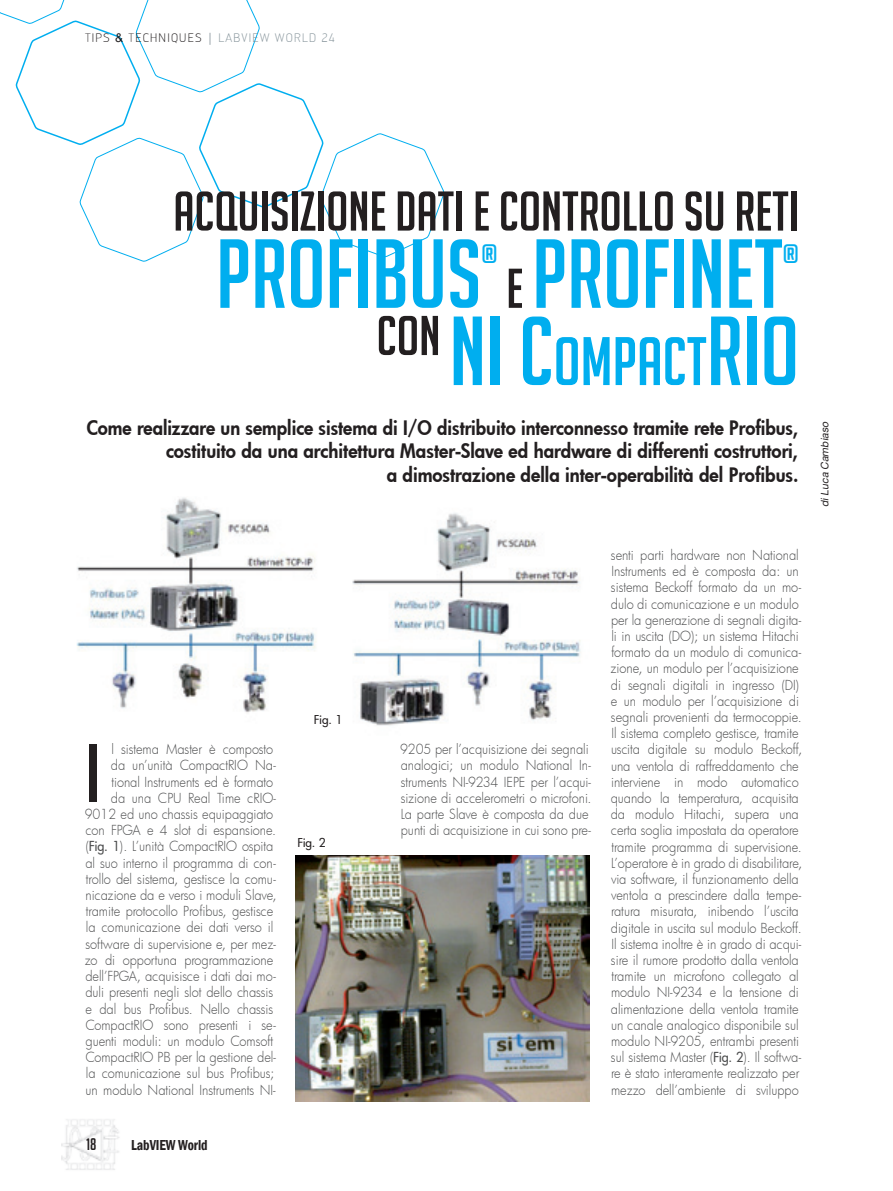
<style>
.page{position:relative;width:893px;height:1191px;background:#fff}
.page>*{position:absolute;margin:0;border:0;box-sizing:border-box;transform-origin:0 0}
.t1{font:95.4px "Big Noodle Titling";color:#00aeef}
.t2{font:80.1px "Big Noodle Titling";color:#231f20}
.t3{font:54.45px "Big Noodle Titling";color:#231f20}
.t4{font:26.1px "Big Noodle Titling";color:#00aeef}
.Sommario{font:800 19.5px/23.4px "Futura";color:#231f20;text-align:right;scale:.94 1}
.Sommario-2{font:800 19.5px "Futura";color:#231f20;scale:.95 1}
.t5{font:16.5px "Big Noodle Titling";color:#231f20}
.t6{font:600 condensed 14.85px "Franklin Gothic";color:#231f20;scale:.91 1}
.testo{font:300 13.5px/16.2px "Futura";letter-spacing:-.005em;color:#4b4c4d;scale:.95 1}
.Intestazione_alto_pa{font:12px "Engel Lightltd";letter-spacing:.1em;color:#231f20}
.Dida__Labview_world{font:500 12px "Futura";letter-spacing:-.025em;color:#231f20}
.t7{font:italic 10.5px "Alte Haas Grotesk";color:#231f20}
.s1{font-family:"Arial"}
.s2{font-family:"Geometric 415 BT Lite A";color:#85939a}
.s3{color:#85939a}
.s4{font-size:54.45px;color:#231f20}
.s5{font-size:66.75px}
.s6{font-weight:500}
</style>
<div class="page">
<svg style="left:0;top:0;width:444px;height:262px"></svg>
<img style="left:62px;top:1119px;width:58px;height:51px">
<img style="left:76px;top:497px;width:505px;height:229px">
<img style="left:295px;top:855px;width:294px;height:246px">
<p class="Intestazione_alto_pa" style="left:85px;top:34px;width:251px">TIPS <span class="s1">&amp;</span> TECHNIQUES <span class="s2">|</span> <span class="s3">LABVIEW WORLD 24</span></p>
<p class="t3" style="left:173px;top:182px;width:627px">ACQUISIZIONE DATI E CONTROLLO SU RETI</p>
<p class="t1" style="left:216px;top:222px;width:568px">PROFIBUS <span class="s4">E</span> PROFINET</p>
<p class="t4" style="left:481px;top:240px;width:18px">®</p>
<p class="t4" style="left:783px;top:240px;width:18px">®</p>
<p class="t1" style="left:377px;top:300px;width:424px"><sup>CON</sup> NI C<span class="s5">OMPACT</span>RIO</p>
<p class="Sommario" style="left:87px;top:416px;width:759px">Come realizzare un semplice sistema di I/O distribuito interconnesso tramite rete Profibus, costituito da una architettura Master-Slave ed hardware di differenti costruttori,</p>
<p class="Sommario-2" style="left:387px;top:461px;width:435px">a dimostrazione della inter-operabilità del Profibus.</p>
<p class="testo" style="left:85px;top:741px;width:203px;text-align:right">l sistema Master è composto<br>da un’unità CompactRIO Na&shy;tional Instruments ed è formato<br>da una CPU Real Time cRIO-9012 ed uno chassis equipaggiato con FPGA e 4 slot di espansione. (<span class="s6">Fig. 1</span>). L’unità CompactRIO ospita al suo interno il programma di con&shy;trollo del sistema, gestisce la comu&shy;nicazione da e verso i moduli Slave, tramite protocollo Profibus, gestisce la comunicazione dei dati verso il software di supervisione e, per mez&shy;zo di opportuna programmazione dell’FPGA, acquisisce i dati dai mo&shy;duli presenti negli slot dello chassis e dal bus Profibus. Nello chassis CompactRIO sono presenti i se&shy;guenti moduli: un modulo Comsoft CompactRIO PB per la gestione del&shy;la comunicazione sul bus Profibus; un modulo National Instruments NI-</p>
<p class="t2" style="left:85px;top:730px;width:16px">I</p>
<p class="t5" style="left:86px;top:1135px;width:12px">18</p>
<p class="t6" style="left:131px;top:1135px;width:86px">LabVIEW World</p>
<p class="Dida__Labview_world" style="left:314px;top:711px;width:30px">Fig. 1</p>
<p class="Dida__Labview_world" style="left:297px;top:834px;width:30px">Fig. 2</p>
<p class="testo" style="left:400px;top:741px;width:203px">9205 per l’acquisizione dei segnali analogici; un modulo National In&shy;struments NI-9234 IEPE per l’acqui&shy;sizione di accelerometri o microfoni.<br>La parte Slave è composta da due punti di acquisizione in cui sono pre-</p>
<p class="testo" style="left:610px;top:546px;width:203px">senti parti hardware non National Instruments ed è composta da: un sistema Beckoff formato da un mo&shy;dulo di comunicazione e un modulo per la generazione di segnali digita&shy;li in uscita (DO); un sistema Hitachi formato da un modulo di comunica&shy;zione, un modulo per l’acquisizione di segnali digitali in ingresso (DI) e un modulo per l’acquisizione di segnali provenienti da termocoppie.<br>Il sistema completo gestisce, tramite uscita digitale su modulo Beckoff, una ventola di raffreddamento che interviene in modo automatico quando la temperatura, acquisita da modulo Hitachi, supera una certa soglia impostata da operatore tramite programma di supervisione.<br>L’operatore è in grado di disabilitare, via software, il funzionamento della ventola a prescindere dalla tempe&shy;ratura misurata, inibendo l’uscita digitale in uscita sul modulo Beckoff.<br>Il sistema inoltre è in grado di acqui&shy;sire il rumore prodotto dalla ventola tramite un microfono collegato al modulo NI-9234 e la tensione di alimentazione della ventola tramite un canale analogico disponibile sul modulo NI-9205, entrambi presenti sul sistema Master (<span class="s6">Fig. 2</span>). Il softwa&shy;re è stato interamente realizzato per mezzo dell’ambiente di sviluppo</p>
<p class="t7" style="left:819px;top:507px;width:89px;rotate:-90deg">di Luca Cambiaso</p>
</div>
